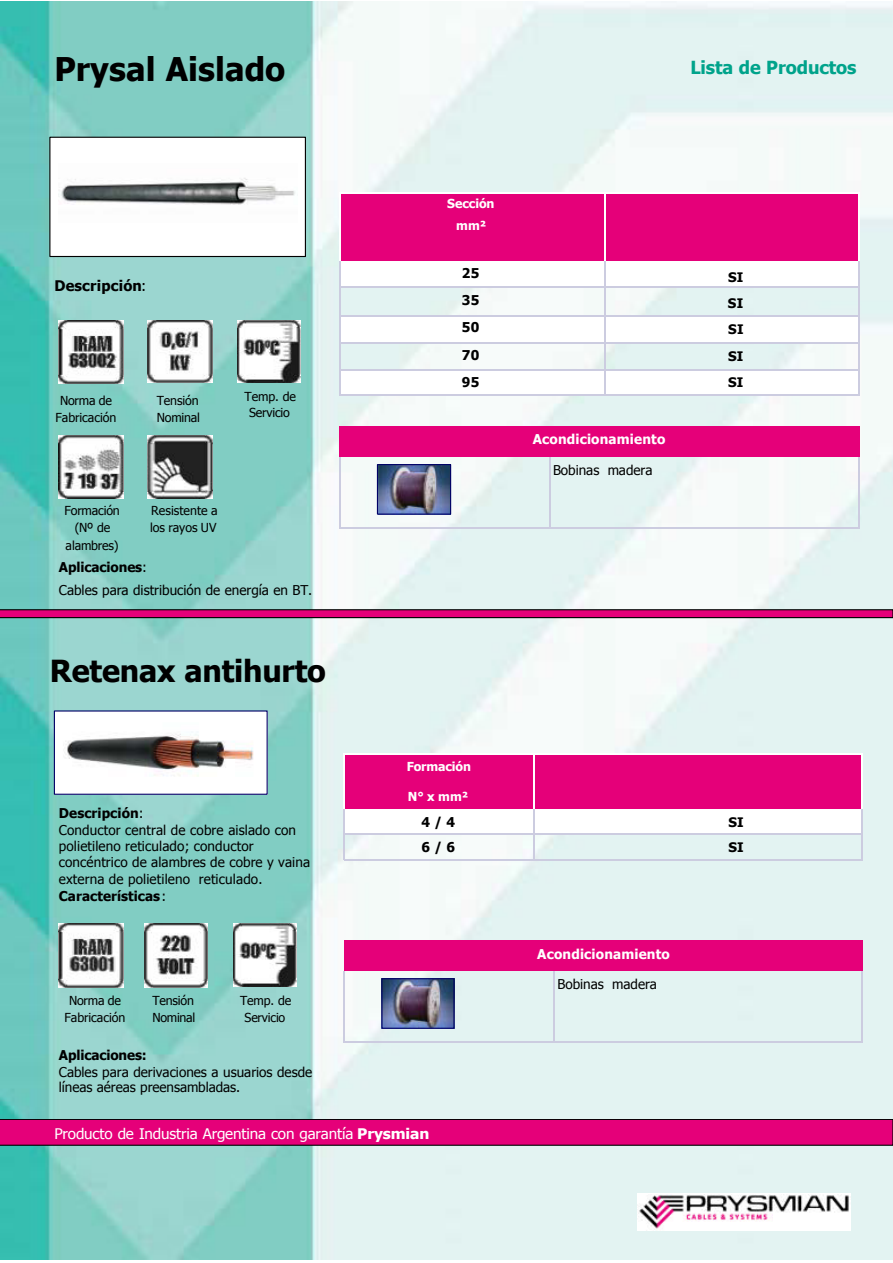
<style>
.page{position:relative;width:893px;height:1263px;background:#fff}
.page>*{position:absolute;margin:0;border:0;box-sizing:border-box;transform-origin:0 0}
.t1{font:700 32.7px "Tahoma";letter-spacing:.005em;color:#000}
.t2{font:700 30.3px "Tahoma";letter-spacing:-.005em;color:#000}
.t3{font:700 18px "Tahoma";letter-spacing:-.005em;color:#00a38b}
.t4{font:14.7px "Tahoma";letter-spacing:-.01em;color:#fff;scale:1.04 1}
.t5{font:700 14.7px "Tahoma";letter-spacing:.015em;color:#000}
.t6{font:13.5px/16.6px "Tahoma";letter-spacing:.005em;color:#000}
.t7{font:700 13.5px "Tahoma";letter-spacing:.015em;color:#fff}
.t8{font:700 13.5px/27.3px "Tahoma";letter-spacing:-.01em;color:#000;text-align:justify}
.t9{font:700 13.05px/26.2px "Tahoma";letter-spacing:.01em;color:#000;text-align:justify}
.t10{font:12.3px/16.8px "Tahoma";letter-spacing:-.01em;color:#000;text-align:center}
.t11{font:700 12.3px/21.3px "Tahoma";letter-spacing:-.005em;color:#fff;text-align:center}
.s1{font-weight:400}
.s2{font-weight:700}
</style>
<div class="page">
<img style="left:0;top:2px;width:892px;height:1257px">
<svg style="left:0;top:1119px;width:892px;height:27px;background:#d30170"></svg>
<img style="left:637px;top:1194px;width:213px;height:37px">
<div style="left:339px;top:192px;width:265px;height:69px;background:#e50079"></div>
<div style="left:604px;top:192px;width:255px;height:69px;background:#e50079"></div>
<div style="left:339px;top:261px;width:265px;height:27px;background:#fff"></div>
<div style="left:604px;top:261px;width:255px;height:27px;background:#fff"></div>
<div style="left:339px;top:315px;width:265px;height:27px;background:#fff"></div>
<div style="left:604px;top:315px;width:255px;height:27px;background:#fff"></div>
<div style="left:339px;top:369px;width:265px;height:27px;background:#fff"></div>
<div style="left:604px;top:369px;width:255px;height:27px;background:#fff"></div>
<hr style="left:339px;top:192px;width:1px;height:69px;background:#fff">
<hr style="left:604px;top:194px;width:2px;height:67px;background:#fff">
<hr style="left:858px;top:192px;width:1px;height:69px;background:#fff">
<hr style="left:339px;top:261px;width:1px;height:135px;background:#cccce0">
<hr style="left:604px;top:261px;width:2px;height:135px;background:#cccce0">
<hr style="left:858px;top:261px;width:1px;height:135px;background:#cccce0">
<hr style="left:339px;top:192px;width:520px;height:2px;background:#fff">
<hr style="left:340px;top:287px;width:518px;height:1px;background:#cccce0">
<hr style="left:340px;top:315px;width:518px;height:1px;background:#cccce0">
<hr style="left:340px;top:342px;width:518px;height:1px;background:#cccce0">
<hr style="left:340px;top:369px;width:518px;height:1px;background:#cccce0">
<hr style="left:339px;top:395px;width:520px;height:1px;background:#cccce0">
<svg style="left:0;top:610px;width:892px;height:8px;background:#c10066"></svg>
<div style="left:344px;top:754px;width:191px;height:55px;background:#e50079"></div>
<div style="left:535px;top:754px;width:327px;height:55px;background:#e50079"></div>
<div style="left:344px;top:809px;width:191px;height:25px;background:#fff"></div>
<div style="left:535px;top:809px;width:327px;height:25px;background:#fff"></div>
<hr style="left:344px;top:754px;width:1px;height:55px;background:#fff">
<hr style="left:534px;top:754px;width:1px;height:55px;background:#fff">
<hr style="left:861px;top:754px;width:1px;height:55px;background:#fff">
<hr style="left:344px;top:809px;width:1px;height:51px;background:#cccce0">
<hr style="left:534px;top:809px;width:1px;height:51px;background:#cccce0">
<hr style="left:861px;top:809px;width:1px;height:51px;background:#cccce0">
<hr style="left:344px;top:754px;width:518px;height:1px;background:#fff">
<hr style="left:344px;top:834px;width:518px;height:1px;background:#cccce0">
<hr style="left:344px;top:860px;width:518px;height:1px;background:#cccce0">
<img style="left:56px;top:712px;width:210px;height:81px">
<div style="left:54px;top:710px;width:214px;height:85px;border:1px solid #006"></div>
<img style="left:148px;top:435px;width:64px;height:63px">
<img style="left:59px;top:924px;width:64px;height:64px">
<img style="left:59px;top:321px;width:64px;height:63px">
<img style="left:59px;top:435px;width:64px;height:63px">
<img style="left:144px;top:924px;width:63px;height:64px">
<img style="left:238px;top:321px;width:63px;height:62px">
<img style="left:233px;top:924px;width:63px;height:63px">
<img style="left:148px;top:321px;width:64px;height:62px">
<div style="left:339px;top:426px;width:520px;height:31px;background:#e50079"></div>
<hr style="left:339px;top:457px;width:1px;height:72px;background:#cccce0">
<hr style="left:549px;top:457px;width:1px;height:72px;background:#cccce0">
<hr style="left:858px;top:457px;width:1px;height:72px;background:#cccce0">
<hr style="left:339px;top:528px;width:520px;height:1px;background:#cccce0">
<img style="left:379px;top:466px;width:70px;height:47px">
<div style="left:377px;top:464px;width:74px;height:51px;border:1px solid #006"></div>
<div style="left:344px;top:940px;width:518px;height:31px;background:#e50079"></div>
<hr style="left:344px;top:971px;width:1px;height:72px;background:#cccce0">
<hr style="left:553px;top:971px;width:1px;height:72px;background:#cccce0">
<hr style="left:861px;top:971px;width:1px;height:72px;background:#cccce0">
<hr style="left:344px;top:1042px;width:518px;height:1px;background:#cccce0">
<img style="left:383px;top:980px;width:69px;height:47px">
<div style="left:381px;top:978px;width:73px;height:51px;border:1px solid #006"></div>
<div style="left:50px;top:137px;width:255px;height:119px;background:#fff"></div>
<div style="left:49px;top:137px;width:257px;height:120px;border:1px solid #000"></div>
<img style="left:59px;top:178px;width:236px;height:27px">
<h1 class="t1" style="left:54px;top:46px;width:232px">Prysal Aislado</h1>
<h3 class="t3" style="left:690px;top:55px;width:168px">Lista de Productos</h3>
<p class="t5" style="left:54px;top:276px;width:93px">Descripción<span class="s1">:</span></p>
<p class="t10" style="left:56px;top:392px;width:62px">Norma de<br>Fabricación</p>
<p class="t10" style="left:157px;top:392px;width:45px;text-align:left">Tensión<br>Nominal</p>
<p class="t10" style="left:244px;top:387px;width:53px">Temp. de<br>Servicio</p>
<p class="t10" style="left:64px;top:501px;width:57px;line-height:17.4px">Formación (Nº de alambres)</p>
<p class="t10" style="left:150px;top:502px;width:69px;text-align:left">Resistente a los rayos UV</p>
<p class="t6" style="left:59px;top:554px;width:255px;line-height:23.7px"><span class="s2">Aplicaciones</span>:<br>Cables para distribución de energía en BT.</p>
<h2 class="t2" style="left:50px;top:649px;width:277px">Retenax antihurto</h2>
<p class="t6" style="left:59px;top:804px;width:253px"><span class="s2">Descripción</span>:<br>Conductor central de cobre aislado con polietileno reticulado; conductor concéntrico de alambres de cobre y vaina externa de polietileno reticulado.<br><span class="s2">Características</span>:</p>
<p class="t10" style="left:65px;top:991px;width:62px">Norma de<br>Fabricación</p>
<p class="t10" style="left:152px;top:991px;width:45px;text-align:left">Tensión<br>Nominal</p>
<p class="t10" style="left:240px;top:991px;width:53px">Temp. de<br>Servicio</p>
<p class="t8" style="left:59px;top:1040px;width:89px">Aplicaciones:</p>
<p class="t6" style="left:59px;top:1063px;width:255px;line-height:15.8px">Cables para derivaciones a usuarios desde líneas aéreas preensambladas.</p>
<p class="t11" style="left:447px;top:192px;width:49px">Sección mm²</p>
<p class="t8" style="left:462px;top:258px;width:19px">25<br>35<br>50<br>70<br>95</p>
<p class="t11" style="left:406px;top:755px;width:66px">Formación</p>
<p class="t11" style="left:408px;top:785px;width:62px">N° x mm²</p>
<p class="t8" style="left:421px;top:809px;width:35px;line-height:24.8px">4/4<br>6/6</p>
<p class="t4" style="left:54px;top:1123px;width:362px">Producto de Industria Argentina con garantía <span class="s2">Prysmian</span></p>
<p class="t7" style="left:532px;top:430px;width:134px">Acondicionamiento</p>
<p class="t6" style="left:553px;top:461px;width:101px">Bobinas madera</p>
<p class="t7" style="left:537px;top:944px;width:134px">Acondicionamiento</p>
<p class="t6" style="left:557px;top:975px;width:101px">Bobinas madera</p>
<p class="t9" style="left:728px;top:263px;width:17px">SI SI SI SI SI</p>
<p class="t9" style="left:728px;top:808px;width:17px;line-height:25.5px">SI<br>SI</p>
</div>
